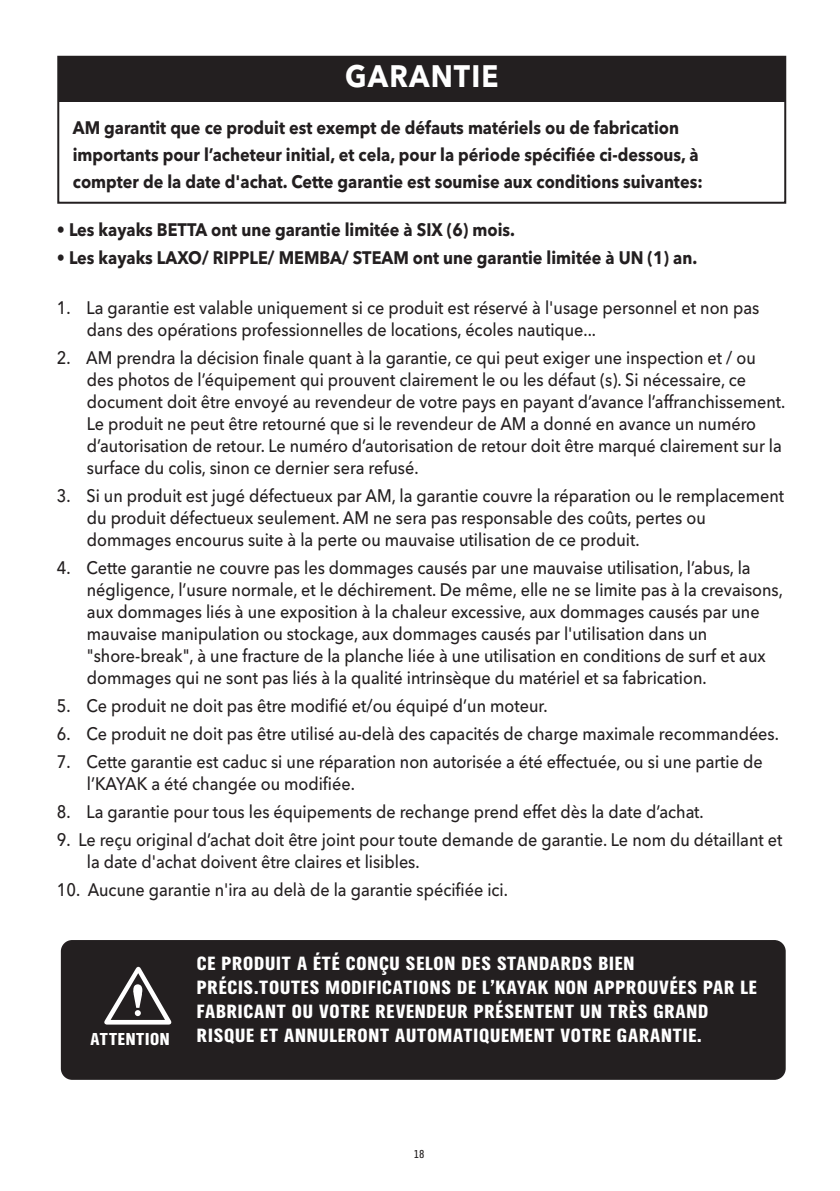
<style>
.page{position:relative;width:840px;height:1191px;background:#fff}
.page>*{position:absolute;margin:0;border:0;box-sizing:border-box;transform-origin:0 0}
.t1{font:700 30.8px "Avenir Next";letter-spacing:.04em;color:#fff;scale:.91 1}
.t2{font:20px/24px "TV Nord EF Black Con";letter-spacing:.04em;color:#fff}
.t3{font:500 18px/22px "Avenir Next";color:#231f20;scale:.9 1}
.t4{font:700 18px/27.4px "Avenir Next";color:#231f20;scale:.9 1}
.t5{font:18px "TV Nord EF Black Con";letter-spacing:.04em;color:#fff}
.t6{font:12px "TV Nord EF Regular Con";color:#231f20}
</style>
<div class="page">
<div style="left:61px;top:940px;width:724px;height:139px;background:#231f20;border-radius:11px"></div>
<svg style="left:104px;top:966px;width:68px;height:58px"></svg>
<div style="left:58px;top:57px;width:726px;height:45px;background:#231f20"></div>
<div style="left:57px;top:56px;width:728px;height:148px;border:2px solid #231f20"></div>
<h1 class="t1" style="left:345px;top:57px;width:170px">GARANTIE</h1>
<p class="t4" style="left:73px;top:113px;width:701px">AM garantit que ce produit est exempt de défauts matériels ou de fabrication importants pour l’acheteur initial, et cela, pour la période spécifiée ci-dessous, à compter de la date d'achat. Cette garantie est soumise aux conditions suivantes:</p>
<p class="t4" style="left:57px;top:216px;width:510px">• Les kayaks BETTA ont une garantie limitée à SIX (6) mois.</p>
<p class="t4" style="left:57px;top:244px;width:712px">• Les kayaks LAXO/ RIPPLE/ MEMBA/ STEAM ont une garantie limitée à UN (1) an.</p>
<p class="t3" style="left:87px;top:296px;width:748px;text-indent:-30px">1. La garantie est valable uniquement si ce produit est réservé à l'usage personnel et non pas dans des opérations professionnelles de locations, écoles nautique...</p>
<p class="t3" style="left:87px;top:346px;width:777px;text-indent:-30px">2. AM prendra la décision finale quant à la garantie, ce qui peut exiger une inspection et / ou des photos de l’équipement qui prouvent clairement le ou les défaut (s). Si nécessaire, ce document doit être envoyé au revendeur de votre pays en payant d’avance l’affranchissement.<br>Le produit ne peut être retourné que si le revendeur de AM a donné en avance un numéro d’autorisation de retour. Le numéro d’autorisation de retour doit être marqué clairement sur la surface du colis, sinon ce dernier sera refusé.</p>
<p class="t3" style="left:87px;top:484px;width:776px;text-indent:-30px">3. Si un produit est jugé défectueux par AM, la garantie couvre la réparation ou le remplacement du produit défectueux seulement. AM ne sera pas responsable des coûts, pertes ou dommages encourus suite à la perte ou mauvaise utilisation de ce produit.</p>
<p class="t3" style="left:87px;top:556px;width:774px;text-indent:-30px">4. Cette garantie ne couvre pas les dommages causés par une mauvaise utilisation, l’abus, la négligence, l’usure normale, et le déchirement. De même, elle ne se limite pas à la crevaisons, aux dommages liés à une exposition à la chaleur excessive, aux dommages causés par une mauvaise manipulation ou stockage, aux dommages causés par l'utilisation dans un "shore-break", à une fracture de la planche liée à une utilisation en conditions de surf et aux dommages qui ne sont pas liés à la qualité intrinsèque du matériel et sa fabrication.</p>
<p class="t3" style="left:57px;top:694px;width:546px">5. Ce produit ne doit pas être modifié et/ou équipé d’un moteur.</p>
<p class="t3" style="left:57px;top:722px;width:803px">6. Ce produit ne doit pas être utilisé au-delà des capacités de charge maximale recommandées.</p>
<p class="t3" style="left:87px;top:750px;width:752px;text-indent:-30px">7. Cette garantie est caduc si une réparation non autorisée a été effectuée, ou si une partie de l’KAYAK a été changée ou modifiée.</p>
<p class="t3" style="left:57px;top:800px;width:720px">8. La garantie pour tous les équipements de rechange prend effet dès la date d’achat.</p>
<p class="t3" style="left:87px;top:828px;width:774px;text-indent:-30px">9. Le reçu original d’achat doit être joint pour toute demande de garantie. Le nom du détaillant et la date d'achat doivent être claires et lisibles.</p>
<p class="t3" style="left:57px;top:878px;width:502px">10. Aucune garantie n'ira au delà de la garantie spécifiée ici.</p>
<p class="t2" style="left:197px;top:951px;width:561px">CE PRODUIT A ÉTÉ CONÇU SELON DES STANDARDS BIEN<br>PRÉCIS.TOUTES MODIFICATIONS DE L’KAYAK NON APPROUVÉES PAR LE<br>FABRICANT OU VOTRE REVENDEUR PRÉSENTENT UN TRÈS GRAND</p>
<p class="t5" style="left:90px;top:1029px;width:81px">ATTENTION</p>
<p class="t2" style="left:197px;top:1023px;width:506px">RISQUE ET ANNULERONT AUTOMATIQUEMENT VOTRE GARANTIE.</p>
<p class="t6" style="left:413px;top:1147px;width:12px">18</p>
</div>
